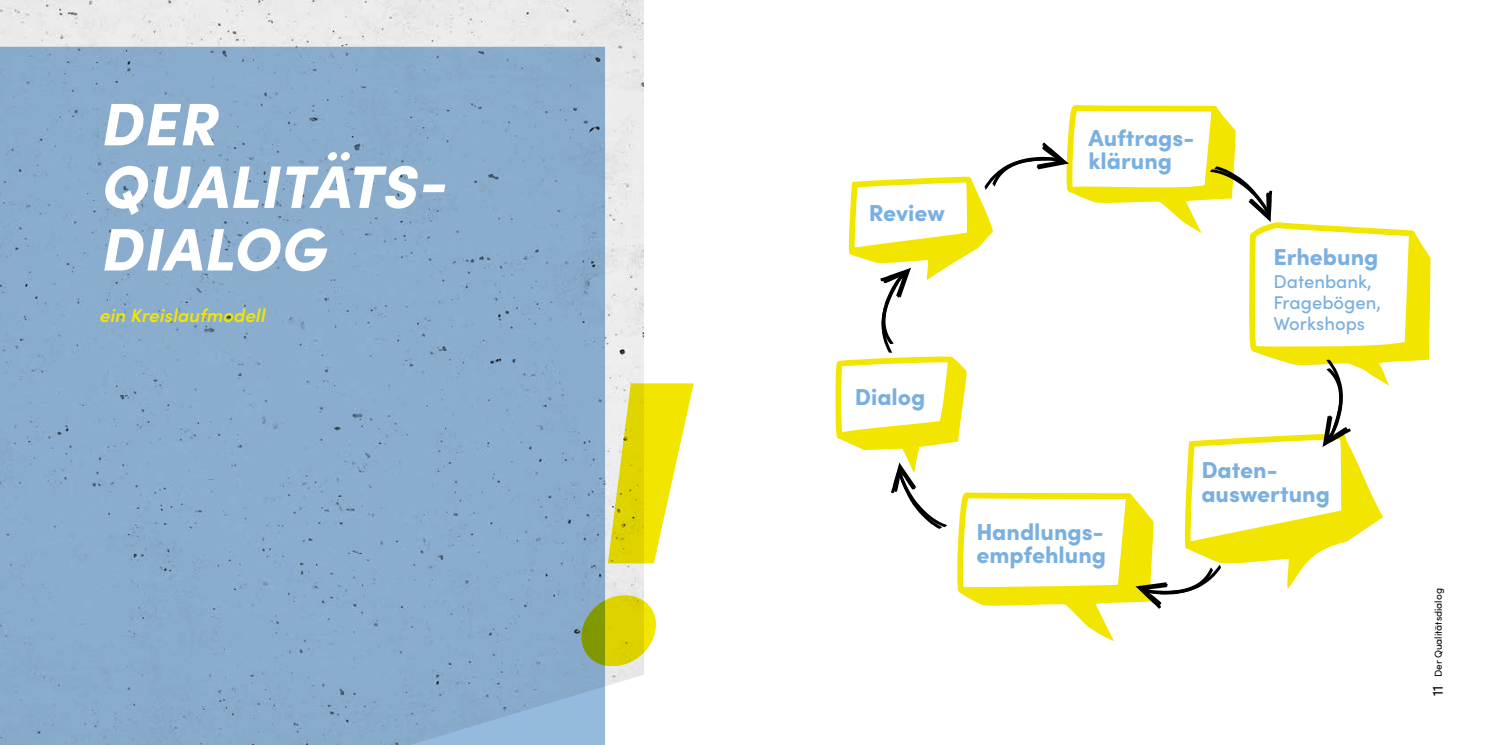
<style>
.page{position:relative;width:1489px;height:745px;background:#fff}
.page>*{position:absolute;margin:0;border:0;box-sizing:border-box;transform-origin:0 0}
.t1{font:italic 900 403.12px "Sofia Pro";color:#f2e500}
.t2{font:italic 900 60px/62.5px "Sofia Pro";letter-spacing:.01em;color:#fff}
.t3{font:900 23.12px/23.1px "Sofia Pro";color:#7ab0e0}
.t4{font:italic 600 18.75px "Sofia Pro";color:#f2e500}
.t5{font:500 18.5px/20.8px "Sofia Pro";color:#7ab0e0}
.t6{font:10px "Sofia Pro";color:#000}
.s1{font-size:15px}
</style>
<div class="page">
<div style="left:0;top:0;width:644px;height:687px;background:#eaeaea"></div>
<div style="left:0;top:47px;width:605px;height:697px;background:#8aadce"></div>
<svg style="left:835px;top:105px;width:595px;height:535px"></svg>
<h2 class="t2" style="left:100px;top:87px;width:347px">DER<br>QUALITÄTS-<br>DIALOG</h2>
<p class="t4" style="left:99px;top:301px;width:167px">ein Kreislaufmodell</p>
<h1 class="t1" style="left:554px;top:202px;width:119px">!</h1>
<p class="t3" style="left:868px;top:199px;width:77px">Review</p>
<p class="t3" style="left:854px;top:383px;width:72px">Dialog</p>
<p class="t3" style="left:1088px;top:124px;width:107px">Auftrags&shy;klärung</p>
<p class="t3" style="left:1273px;top:243px;width:106px">Erhebung</p>
<p class="t5" style="left:1273px;top:270px;width:109px">Datenbank,<br>Fragebögen,<br>Workshops</p>
<p class="t3" style="left:976px;top:517px;width:131px">Handlungs&shy;empfehlung</p>
<p class="t3" style="left:1201px;top:456px;width:130px">Daten&shy;auswertung</p>
<p class="t6" style="left:1430px;top:695px;width:109px;rotate:-90deg"><span class="s1">11</span> Der Qualitätsdialog</p>
</div>
